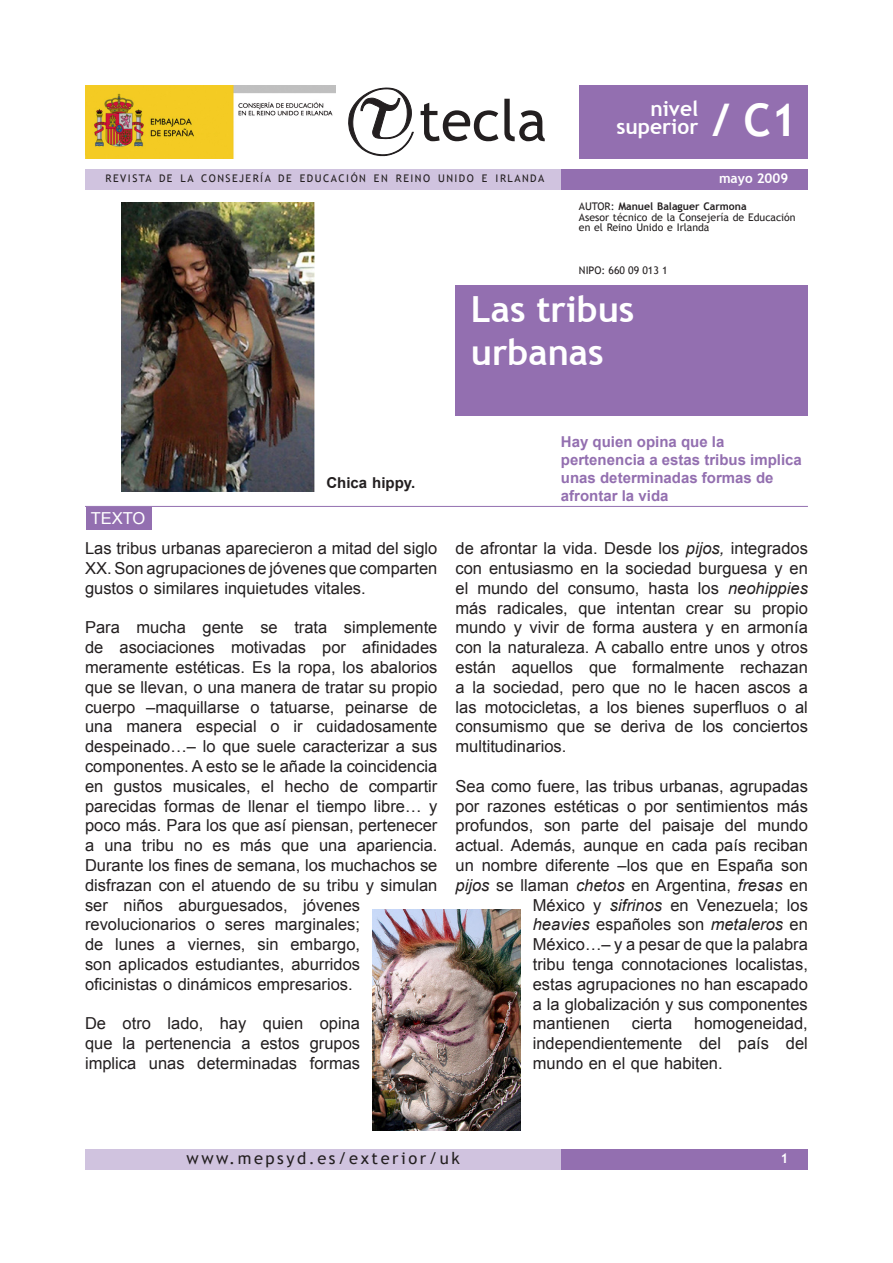
<style>
.page{position:relative;width:893px;height:1263px;background:#fff}
.page>*{position:absolute;margin:0;border:0;box-sizing:border-box;transform-origin:0 0}
.t1{font:700 45px "Trebuchet MS";color:#fff}
.TITULO_GENERAL{font:700 36px "Trebuchet MS";color:#fff}
.t2{font:700 21px "Trebuchet MS";color:#fff}
.t3{font:16.5px/19.8px "Arial";color:#231f20;text-align:justify}
.t4{font:italic 16.5px "Arial";color:#231f20}
.t5{font:16.5px "Trebuchet MS";letter-spacing:.155em;color:#231f20}
.PARRAFO{font:16.5px "Arial";color:#fff}
.TEXTO_SIMULADO{font:700 15px/18px "Arial";color:#936fb0}
.t6{font:700 15px "Arial";color:#231f20}
.t7{font:700 13.5px "Trebuchet MS";color:#fff}
.NOMBRE_AUTOR{font:10.5px/10.5px "Trebuchet MS";color:#231f20}
.NOMBRE_AUTOR-2{font:10.5px "Trebuchet MS";letter-spacing:.14em;color:#231f20}
.NOMBRE_AUTOR-3{font:700 10.5px "Trebuchet MS";color:#231f20}
.s1{font-weight:400}
.s2{font-style:italic}
.s3{font-style:normal}
</style>
<div class="page">
<div style="left:85px;top:1149px;width:723px;height:20px;background:#936fb0"></div>
<div style="left:85px;top:1149px;width:476px;height:20px;background:#d0c3df"></div>
<div style="left:85px;top:169px;width:723px;height:21px;background:#936fb0"></div>
<div style="left:85px;top:169px;width:476px;height:21px;background:#d0c3df"></div>
<svg style="left:348px;top:87px;width:66px;height:69px"></svg>
<svg style="left:421px;top:103px;width:77px;height:38px"></svg>
<svg style="left:504px;top:99px;width:41px;height:42px"></svg>
<div style="left:579px;top:85px;width:229px;height:73px;background:#936fb0"></div>
<div style="left:86px;top:507px;width:65px;height:23px;background:#936fb0"></div>
<hr style="left:85px;top:506px;width:723px;height:1px;background:#936fb0">
<div style="left:455px;top:285px;width:353px;height:131px;background:#936fb0"></div>
<img style="left:85px;top:85px;width:250px;height:74px">
<img style="left:122px;top:203px;width:192px;height:289px">
<img style="left:373px;top:909px;width:147px;height:222px">
<p class="t2" style="left:650px;top:96px;width:49px">nivel</p>
<p class="t2" style="left:616px;top:114px;width:83px">superior</p>
<p class="t1" style="left:712px;top:92px;width:87px">/ C1</p>
<p class="NOMBRE_AUTOR-2" style="left:106px;top:173px;width:440px">REVISTA DE LA CONSEJERÍA DE EDUCACIÓN EN REINO UNIDO E IRLANDA</p>
<p class="t7" style="left:719px;top:169px;width:71px">mayo 2009</p>
<p class="NOMBRE_AUTOR-3" style="left:579px;top:200px;width:169px"><span class="s1">AUTOR:</span> Manuel Balaguer Carmona</p>
<p class="NOMBRE_AUTOR" style="left:579px;top:212px;width:218px">Asesor técnico de la Consejería de Educación en el Reino Unido e Irlanda</p>
<p class="NOMBRE_AUTOR" style="left:579px;top:265px;width:90px">NIPO: 660 09 013 1</p>
<p class="TITULO_GENERAL" style="left:471px;top:286px;width:165px">Las tribus</p>
<p class="TITULO_GENERAL" style="left:471px;top:329px;width:134px">urbanas</p>
<p class="t6" style="left:326px;top:473px;width:90px">Chica hippy.</p>
<p class="PARRAFO" style="left:91px;top:507px;width:56px">TEXTO</p>
<p class="t3" style="left:85px;top:539px;width:354px">Las tribus urbanas aparecieron a mitad del siglo XX. Son agrupaciones de jóvenes que comparten gustos o similares inquietudes vitales.</p>
<p class="t3" style="left:85px;top:618px;width:354px;text-align:left">Para mucha gente se trata simplemente de asociaciones motivadas por afinidades meramente estéticas. Es la ropa, los abalorios que se llevan, o una manera de tratar su propio cuerpo –maquillarse o tatuarse, peinarse de una manera especial o ir cuidadosamente despeinado…– lo que suele caracterizar a sus componentes. A esto se le añade la coincidencia en gustos musicales, el hecho de compartir parecidas formas de llenar el tiempo libre… y poco más. Para los que así piensan, pertenecer a una tribu no es más que una apariencia.<br>Durante los fines de semana, los muchachos se disfrazan con el atuendo de su tribu y simulan ser niños aburguesados, jóvenes revolucionarios o seres marginales;<br>de lunes a viernes, sin embargo,<br>son aplicados estudiantes, aburridos<br>oficinistas o dinámicos empresarios.</p>
<p class="t3" style="left:85px;top:1014px;width:277px">De otro lado, hay quien opina que la pertenencia a estos grupos implica unas determinadas formas</p>
<p class="TEXTO_SIMULADO" style="left:561px;top:433px;width:242px">Hay quien opina que la pertenencia a estas tribus implica unas determinadas formas de afrontar la vida</p>
<p class="t3" style="left:455px;top:539px;width:354px">de afrontar la vida. Desde los <span class="s2">pijos,</span> integrados con entusiasmo en la sociedad burguesa y en el mundo del consumo, hasta los <span class="s2">neohippies </span>más radicales, que intentan crear su propio mundo y vivir de forma austera y en armonía con la naturaleza. A caballo entre unos y otros están aquellos que formalmente rechazan a la sociedad, pero que no le hacen ascos a las motocicletas, a los bienes superfluos o al consumismo que se deriva de los conciertos multitudinarios.</p>
<p class="t3" style="left:455px;top:776px;width:354px">Sea como fuere, las tribus urbanas, agrupadas</p>
<p class="t3" style="left:455px;top:796px;width:354px">por razones estéticas o por sentimientos más</p>
<p class="t3" style="left:455px;top:816px;width:354px">profundos, son parte del paisaje del mundo</p>
<p class="t3" style="left:455px;top:836px;width:354px">actual. Además, aunque en cada país reciban</p>
<p class="t3" style="left:455px;top:855px;width:354px">un nombre diferente –los que en España son</p>
<p class="t3" style="left:455px;top:875px;width:354px"><span class="s2">pijos</span> se llaman <span class="s2">chetos</span> en Argentina, <span class="s2">fresas</span> en</p>
<p class="t3" style="left:533px;top:895px;width:277px">México y <span class="s2">sifrinos</span> en Venezuela; los</p>
<p class="t4" style="left:533px;top:914px;width:277px">heavies <span class="s3">españoles son</span> metaleros <span class="s3">en</span></p>
<p class="t3" style="left:533px;top:935px;width:277px">México…– y a pesar de que la palabra</p>
<p class="t3" style="left:533px;top:954px;width:277px">tribu tenga connotaciones localistas,</p>
<p class="t3" style="left:533px;top:974px;width:277px">estas agrupaciones no han escapado</p>
<p class="t3" style="left:533px;top:994px;width:277px">a la globalización y sus componentes</p>
<p class="t3" style="left:533px;top:1014px;width:79px">mantienen</p>
<p class="t3" style="left:632px;top:1014px;width:42px">cierta</p>
<p class="t3" style="left:533px;top:1014px;width:277px;text-indent:161px">homogeneidad, independientemente del país del mundo en el que habiten.</p>
<p class="t5" style="left:187px;top:1148px;width:275px">www.mepsyd.es/exterior/uk</p>
<p class="t7" style="left:780px;top:1149px;width:9px">1</p>
</div>
